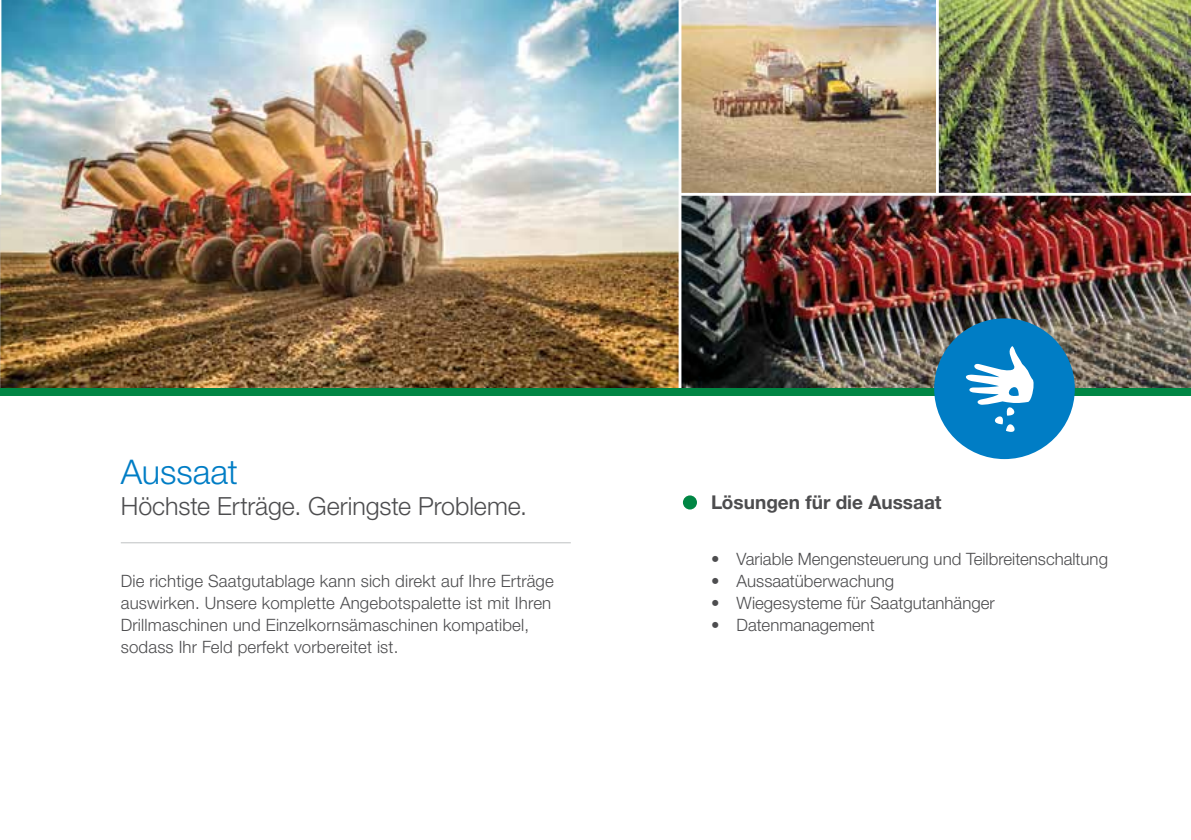
<style>
.page{position:relative;width:1191px;height:840px;background:#fff}
.page>*{position:absolute;margin:0;border:0;box-sizing:border-box;transform-origin:0 0}
.t1{font:300 34px "Helvetica Neue LTW1 G";color:#007dc5}
.t2{font:300 25px "Helvetica Neue LTW1 G";color:#4d4d4f}
.t3{font:700 19px "Helvetica Neue LTW1 G";color:#4d4d4f}
.t4{font:300 17px/22px "Helvetica Neue LTW1 G";letter-spacing:.01em;color:#4d4d4f}
</style>
<div class="page">
<img style="left:0;top:0;width:678px;height:388px">
<img style="left:681px;top:0;width:255px;height:193px">
<img style="left:681px;top:196px;width:510px;height:192px">
<img style="left:938px;top:0;width:253px;height:193px">
<hr style="left:0;top:0;width:1px;height:195px;background:#fff">
<div style="left:0;top:388px;width:1191px;height:7px;background:#008644"></div>
<div style="left:934px;top:318px;width:140px;height:141px;background:#007dc5;border-radius:50%"></div>
<hr style="left:121px;top:541px;width:450px;height:2px;background:#d1d3d4">
<div style="left:683px;top:495px;width:14px;height:14px;background:#008644;border-radius:50%"></div>
<svg style="left:965px;top:346px;width:69px;height:86px"></svg>
<h1 class="t1" style="left:121px;top:450px;width:119px">Aussaat</h1>
<h2 class="t2" style="left:121px;top:490px;width:408px">Höchste Erträge. Geringste Probleme.</h2>
<p class="t4" style="left:121px;top:569px;width:434px">Die richtige Saatgutablage kann sich direkt auf Ihre Erträge auswirken. Unsere komplette Angebotspalette ist mit Ihren Drillmaschinen und Einzelkornsämaschinen kompatibel, sodass Ihr Feld perfekt vorbereitet ist.</p>
<p class="t3" style="left:711px;top:490px;width:232px">Lösungen für die Aussaat</p>
<p class="t4" style="left:711px;top:547px;width:398px">• Variable Mengensteuerung und Teilbreitenschaltung</p>
<p class="t4" style="left:711px;top:569px;width:185px">• Aussaatüberwachung</p>
<p class="t4" style="left:711px;top:591px;width:285px">• Wiegesysteme für Saatgutanhänger</p>
<p class="t4" style="left:711px;top:613px;width:165px">• Datenmanagement</p>
</div>
